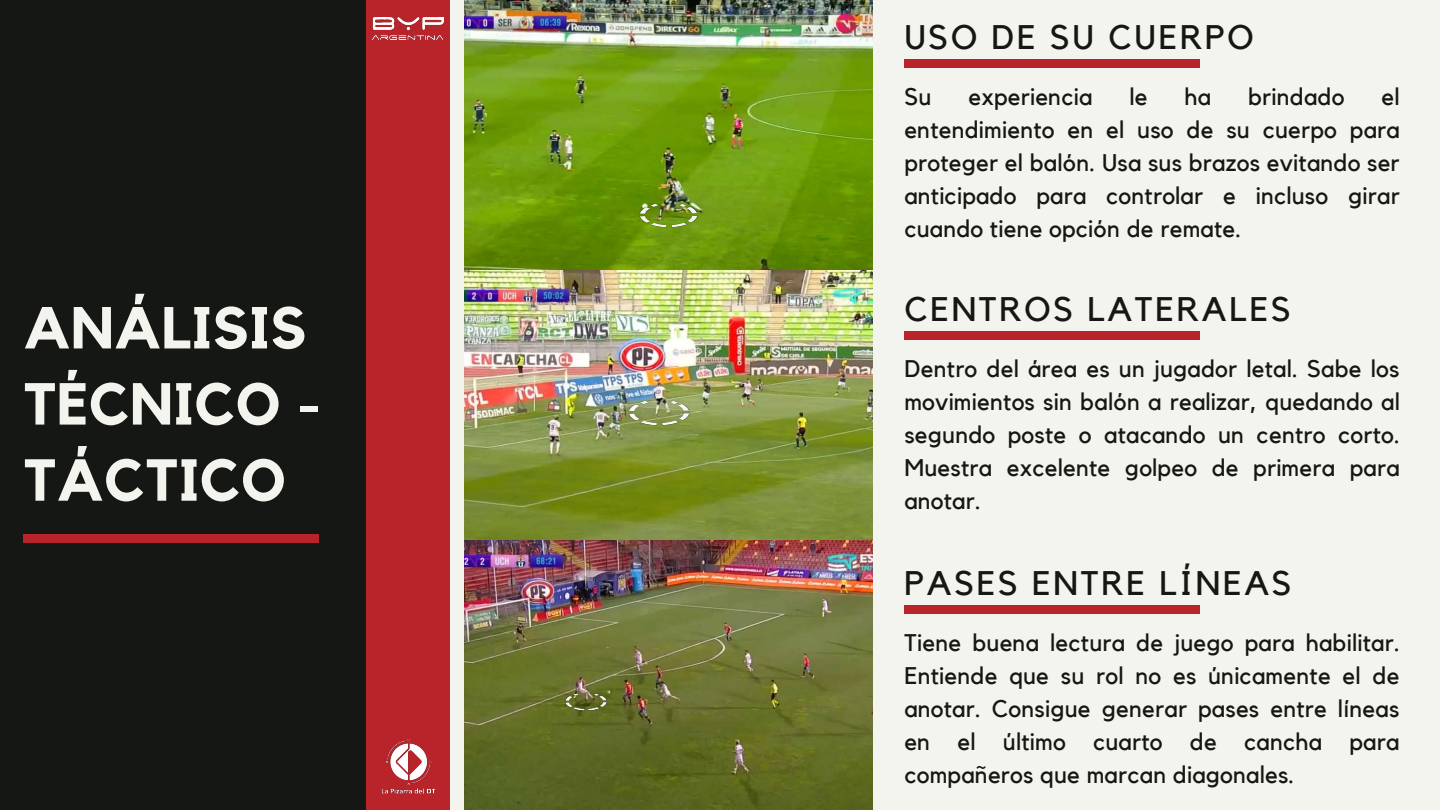
<style>
.page{position:relative;width:1440px;height:810px;background:#f3f4ed}
.page>*{position:absolute;margin:0;border:0;box-sizing:border-box;transform-origin:0 0}
.t1{font:700 58.5px/76.1px "Kollektif";letter-spacing:.01em;color:#f3f4ed}
.t2{font:34px "Kollektif";letter-spacing:.08em;color:#151715}
.t3{font:24px/33px "Kollektif";letter-spacing:.01em;color:#151715;text-align:justify}
</style>
<div class="page">
<img style="left:464px;top:0;width:409px;height:810px">
<div style="left:904px;top:59px;width:296px;height:9px;background:#b8242a"></div>
<div style="left:904px;top:331px;width:296px;height:9px;background:#b8242a"></div>
<div style="left:904px;top:605px;width:296px;height:9px;background:#b8242a"></div>
<img style="left:627px;top:400px;width:63px;height:26px">
<img style="left:564px;top:693px;width:44px;height:18px">
<img style="left:639px;top:204px;width:60px;height:24px">
<div style="left:0;top:0;width:390px;height:810px;background:#151715"></div>
<div style="left:366px;top:0;width:84px;height:810px;background:#b8242a"></div>
<div style="left:24px;top:534px;width:295px;height:9px;background:#b8242a"></div>
<img style="left:381px;top:738px;width:55px;height:56px">
<img style="left:373px;top:18px;width:71px;height:21px">
<h1 class="t1" style="left:24px;top:292px;width:298px">ANÁLISIS<br>TÉCNICO -<br>TÁCTICO</h1>
<h2 class="t2" style="left:904px;top:22px;width:351px">USO DE SU CUERPO</h2>
<p class="t3" style="left:904px;top:81px;width:28px">Su</p>
<p class="t3" style="left:968px;top:81px;width:125px">experiencia</p>
<p class="t3" style="left:1129px;top:81px;width:20px">le</p>
<p class="t3" style="left:1185px;top:81px;width:28px">ha</p>
<p class="t3" style="left:1248px;top:81px;width:98px">brindado</p>
<p class="t3" style="left:904px;top:81px;width:497px;text-indent:477px">el entendimiento en el uso de su cuerpo para proteger el balón. Usa sus brazos evitando ser anticipado para controlar e incluso girar cuando tiene opción de remate.</p>
<h2 class="t2" style="left:904px;top:294px;width:388px">CENTROS LATERALES</h2>
<p class="t3" style="left:904px;top:353px;width:497px">Dentro del área es un jugador letal. Sabe los movimientos sin balón a realizar, quedando al segundo poste o atacando un centro corto.<br>Muestra excelente golpeo de primera para anotar.</p>
<h2 class="t2" style="left:904px;top:568px;width:389px">PASES ENTRE LÍNEAS</h2>
<p class="t3" style="left:904px;top:627px;width:497px">Tiene buena lectura de juego para habilitar.<br>Entiende que su rol no es únicamente el de anotar. Consigue generar pases entre líneas en el último cuarto de cancha para compañeros que marcan diagonales.</p>
</div>
